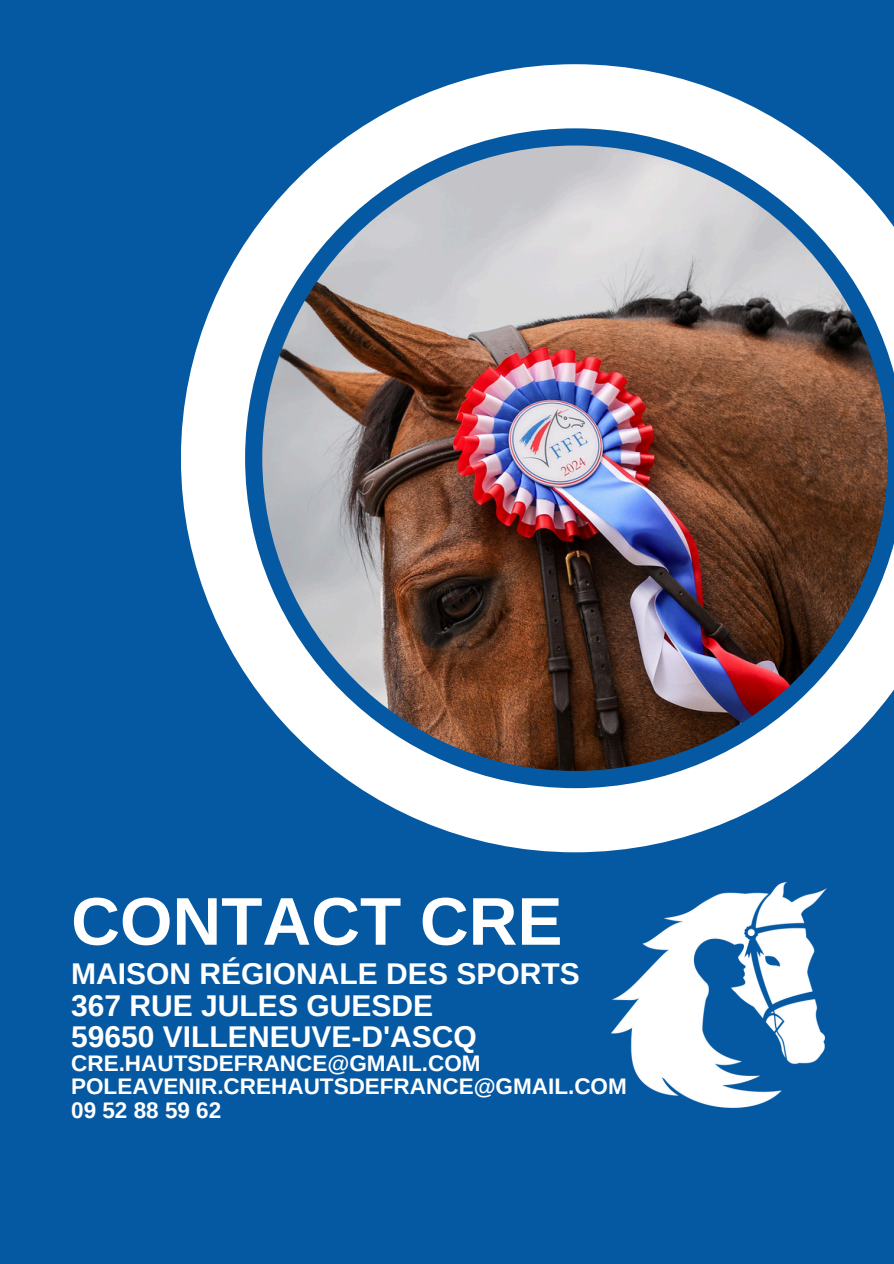
<style>
.page{position:relative;width:894px;height:1264px;background:#fff}
.page>*{position:absolute;margin:0;border:0;box-sizing:border-box;transform-origin:0 0}
.t1{font:700 67.5px "Arimo";color:#fff}
.t2{font:700 30px/31.5px "Arimo";color:#fff}
.t3{font:700 22.5px/23.7px "Arimo";color:#fff}
</style>
<div class="page">
<div style="left:0;top:0;width:893px;height:1263px;background:#0559a2"></div>
<img style="left:181px;top:64px;width:712px;height:788px">
<img style="left:611px;top:882px;width:215px;height:225px">
<p class="t1" style="left:71px;top:883px;width:492px">CONTACT CRE</p>
<p class="t2" style="left:71px;top:957px;width:510px">MAISON RÉGIONALE DES SPORTS<br>367 RUE JULES GUESDE<br>59650 VILLENEUVE-D'ASCQ</p>
<p class="t3" style="left:71px;top:1051px;width:557px">CRE.HAUTSDEFRANCE@GMAIL.COM<br>POLEAVENIR.CREHAUTSDEFRANCE@GMAIL.COM<br>09 52 88 59 62</p>
</div>
